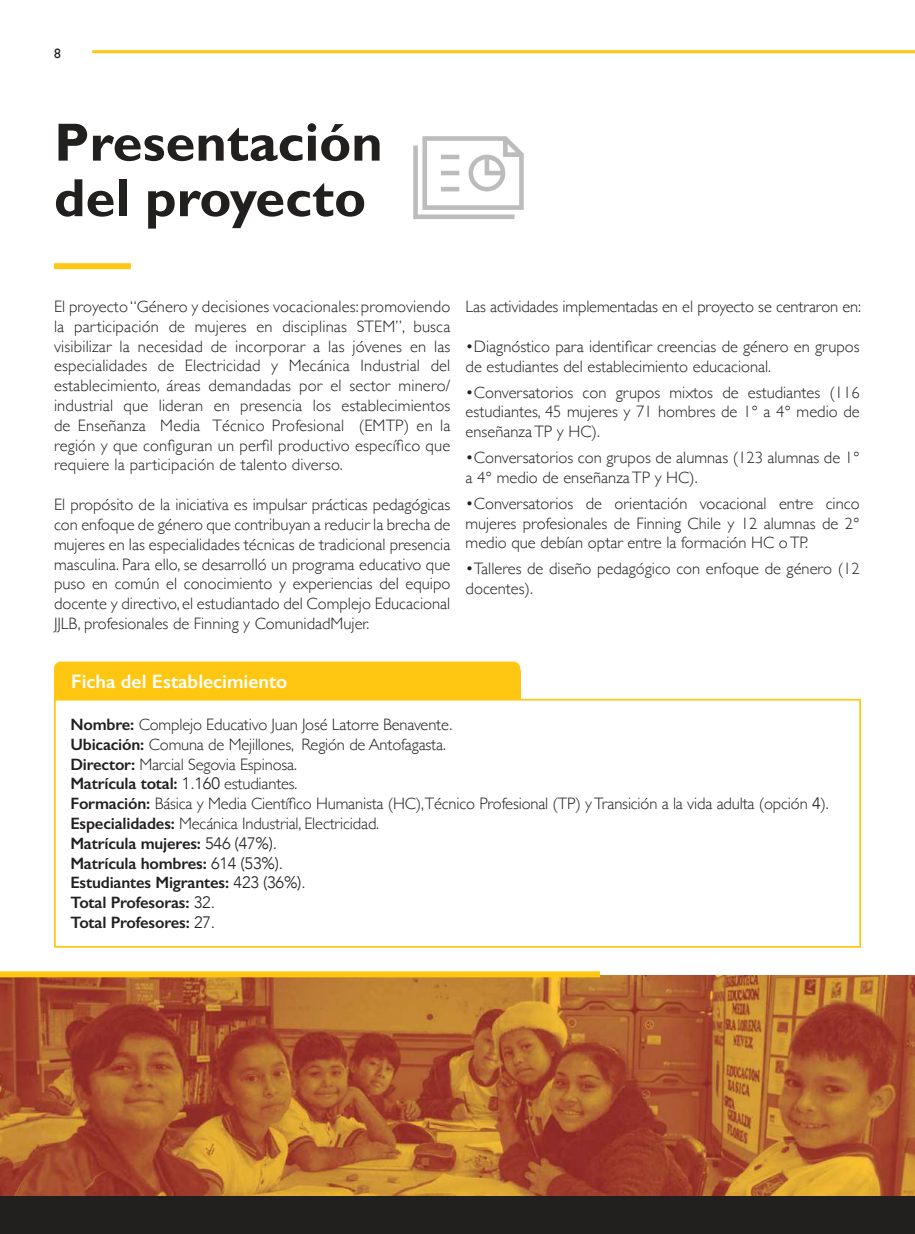
<style>
.page{position:relative;width:915px;height:1234px;background:#fff}
.page>*{position:absolute;margin:0;border:0;box-sizing:border-box;transform-origin:0 0}
.t1{font:700 54px/55.5px "Gill Sans";color:#221f1f}
.t2{font:600 19.5px "Gill Sans";color:#fff}
.t3{font:300 16.5px/19.8px "Gill Sans";color:#221f1f;text-align:justify}
.t4{font:13.5px "Gill Sans";color:#221f1f}
.s1{font-weight:600}
.s2{font-family:"Avenir"}
</style>
<div class="page">
<hr style="left:92px;top:50px;width:822px;height:3px;background:#ffc712">
<div style="left:54px;top:263px;width:77px;height:6px;background:#ffc712"></div>
<div style="left:0;top:1195px;width:914px;height:38px;background:#221f1f"></div>
<img style="left:0;top:975px;width:914px;height:220px">
<svg style="left:54px;top:699px;width:806px;height:248px"></svg>
<div style="left:55px;top:699px;width:804px;height:247px;border:1px solid #ffc712"></div>
<svg style="left:54px;top:661px;width:466px;height:9px;background:#ffca21"></svg>
<div style="left:54px;top:670px;width:466px;height:29px;background:#ffc712"></div>
<div style="left:0;top:971px;width:600px;height:6px;background:#ffc712"></div>
<svg style="left:413px;top:136px;width:110px;height:83px"></svg>
<p class="t4" style="left:54px;top:45px;width:8px">8</p>
<h1 class="t1" style="left:54px;top:119px;width:330px">Presentación del proyecto</h1>
<p class="t3" style="left:54px;top:298px;width:398px">El proyecto “Género y decisiones vocacionales: promoviendo la participación de mujeres en disciplinas STEM”, busca visibilizar la necesidad de incorporar a las jóvenes en las especialidades de Electricidad y Mecánica Industrial del establecimiento, áreas demandadas por el sector minero/ industrial que lideran en presencia los establecimientos de Enseñanza Media Técnico Profesional (EMTP) en la región y que configuran un perfil productivo específico que requiere la participación de talento diverso.</p>
<p class="t3" style="left:54px;top:496px;width:398px">El propósito de la iniciativa es impulsar prácticas pedagógicas con enfoque de género que contribuyan a reducir la brecha de mujeres en las especialidades técnicas de tradicional presencia masculina. Para ello, se desarrolló un programa educativo que puso en común el conocimiento y experiencias del equipo docente y directivo, el estudiantado del Complejo Educacional JJLB, profesionales de Finning y ComunidadMujer.</p>
<p class="t3" style="left:465px;top:298px;width:397px">Las actividades implementadas en el proyecto se centraron en:</p>
<p class="t3" style="left:465px;top:336px;width:395px">•Diagnóstico para identificar creencias de género en grupos de estudiantes del establecimiento educacional.</p>
<p class="t3" style="left:465px;top:383px;width:395px">•Conversatorios con grupos mixtos de estudiantes (116 estudiantes, 45 mujeres y 71 hombres de 1° a 4° medio de enseñanza TP y HC).</p>
<p class="t3" style="left:465px;top:449px;width:395px">•Conversatorios con grupos de alumnas (123 alumnas de 1° a 4° medio de enseñanza TP y HC).</p>
<p class="t3" style="left:465px;top:494px;width:395px">•Conversatorios de orientación vocacional entre cinco mujeres profesionales de Finning Chile y 12 alumnas de 2° medio que debían optar entre la formación HC o TP.</p>
<p class="t3" style="left:465px;top:560px;width:395px">•Talleres de diseño pedagógico con enfoque de género (12 docentes).</p>
<p class="t2" style="left:71px;top:673px;width:218px">Ficha del Establecimiento</p>
<p class="t3" style="left:70px;top:715px;width:759px;text-align:left"><span class="s1">Nombre:</span> Complejo Educativo Juan José Latorre Benavente.<br><span class="s1">Ubicación:</span> Comuna de Mejillones, Región de Antofagasta.<br><span class="s1">Director:</span> Marcial Segovia Espinosa.<br><span class="s1">Matrícula total:</span> <span class="s2">1.160</span> estudiantes.<br><span class="s1">Formación:</span> Básica y Media Científico Humanista (HC),Técnico Profesional (TP) y Transición a la vida adulta (opción <span class="s2">4</span>).<br><span class="s1">Especialidades:</span> Mecánica Industrial, Electricidad.<br><span class="s1">Matrícula mujeres:</span> <span class="s2">546 (47%).<br></span><span class="s1">Matrícula hombres:</span> <span class="s2">614 (53%).<br></span><span class="s1">Estudiantes Migrantes:</span> <span class="s2">423 (36%).<br></span><span class="s1">Total Profesoras:</span> <span class="s2">32.<br></span><span class="s1">Total Profesores:</span> <span class="s2">27.</span></p>
</div>
